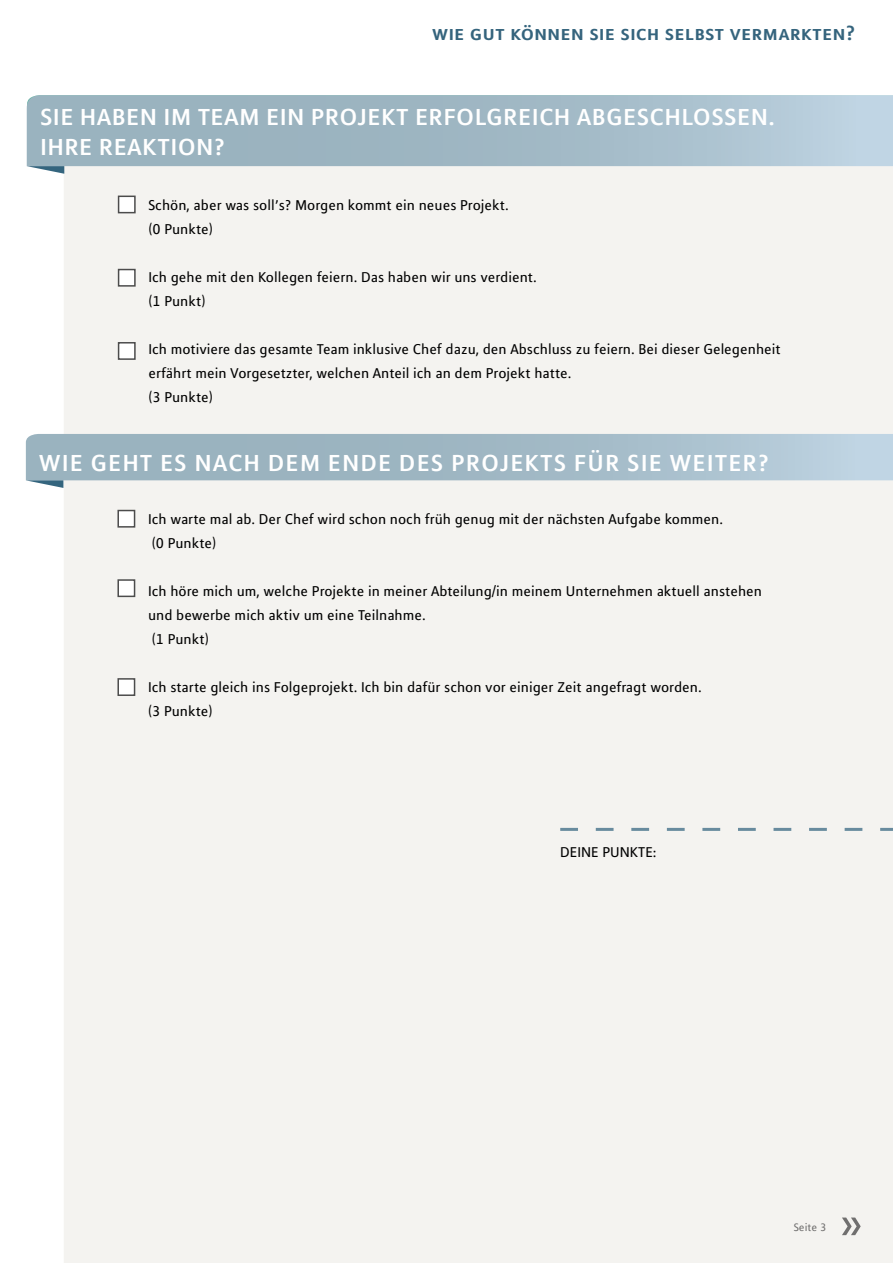
<style>
.page{position:relative;width:893px;height:1263px;background:#fff}
.page>*{position:absolute;margin:0;border:0;box-sizing:border-box;transform-origin:0 0}
.t1{font:54px "MLPOT";color:#706f6f}
.t2{font:700 25.5px/30px "MLPOT Caps";letter-spacing:.015em;color:#fff}
.t3{font:700 25.5px "MLPOT Caps";letter-spacing:.04em;color:#fff}
.t4{font:700 22.5px "MLPOT Caps";color:#35647d}
.t5{font:15.75px/24px "MLPOT";color:#000}
.t6{font:12px "MLPOT";color:#706f6f}
</style>
<div class="page">
<div style="left:64px;top:166px;width:829px;height:1097px;background:#f4f3f0"></div>
<svg style="left:27px;top:95px;width:866px;height:71px;background:#a3bbc8"></svg>
<svg style="left:27px;top:166px;width:37px;height:8px"></svg>
<div style="left:118px;top:196px;width:18px;height:17px;background:#fff;border:2px solid #4c4c4c"></div>
<div style="left:118px;top:269px;width:18px;height:18px;background:#fff;border:2px solid #4c4c4c"></div>
<div style="left:118px;top:342px;width:18px;height:18px;background:#fff;border:2px solid #4c4c4c"></div>
<svg style="left:26px;top:434px;width:867px;height:54px;background:#aec2cd"></svg>
<div style="left:117px;top:510px;width:18px;height:18px;background:#fff;border:2px solid #4c4c4c"></div>
<div style="left:117px;top:579px;width:18px;height:18px;background:#fff;border:2px solid #4c4c4c"></div>
<div style="left:117px;top:678px;width:18px;height:18px;background:#fff;border:2px solid #4c4c4c"></div>
<svg style="left:560px;top:828px;width:333px;height:3px"></svg>
<h3 class="t4" style="left:432px;top:20px;width:425px">wie gut können sie sich selbst vermarkten?</h3>
<h2 class="t2" style="left:40px;top:102px;width:736px">SIE HABEN IM TEAM EIN PROJEKT ERFOLGREICH ABGESCHLOSSEN.<br>IHRE REAKTION?</h2>
<p class="t5" style="left:148px;top:193px;width:362px">Schön, aber was soll’s? Morgen kommt ein neues Projekt. (0 Punkte)</p>
<p class="t5" style="left:148px;top:265px;width:390px">Ich gehe mit den Kollegen feiern. Das haben wir uns verdient. (1 Punkt)</p>
<p class="t5" style="left:148px;top:337px;width:634px">Ich motiviere das gesamte Team inklusive Chef dazu, den Abschluss zu feiern. Bei dieser Gelegenheit erfährt mein Vorgesetzter, welchen Anteil ich an dem Projekt hatte.<br>(3 Punkte)</p>
<h2 class="t3" style="left:39px;top:448px;width:732px">WIE GEHT ES NACH DEM ENDE DES PROJEKTS FÜR SIE WEITER?</h2>
<p class="t5" style="left:148px;top:507px;width:576px">Ich warte mal ab. Der Chef wird schon noch früh genug mit der nächsten Aufgabe kommen. (0 Punkte)</p>
<p class="t5" style="left:148px;top:579px;width:615px">Ich höre mich um, welche Projekte in meiner Abteilung/in meinem Unternehmen aktuell anstehen und bewerbe mich aktiv um eine Teilnahme.<br>(1 Punkt)</p>
<p class="t5" style="left:148px;top:675px;width:555px">Ich starte gleich ins Folgeprojekt. Ich bin dafür schon vor einiger Zeit angefragt worden. (3 Punkte)</p>
<p class="t5" style="left:560px;top:839px;width:98px">DEINE PUNKTE:</p>
<p class="t6" style="left:794px;top:1220px;width:34px">Seite 3</p>
<h1 class="t1" style="left:839px;top:1194px;width:27px">»</h1>
</div>
